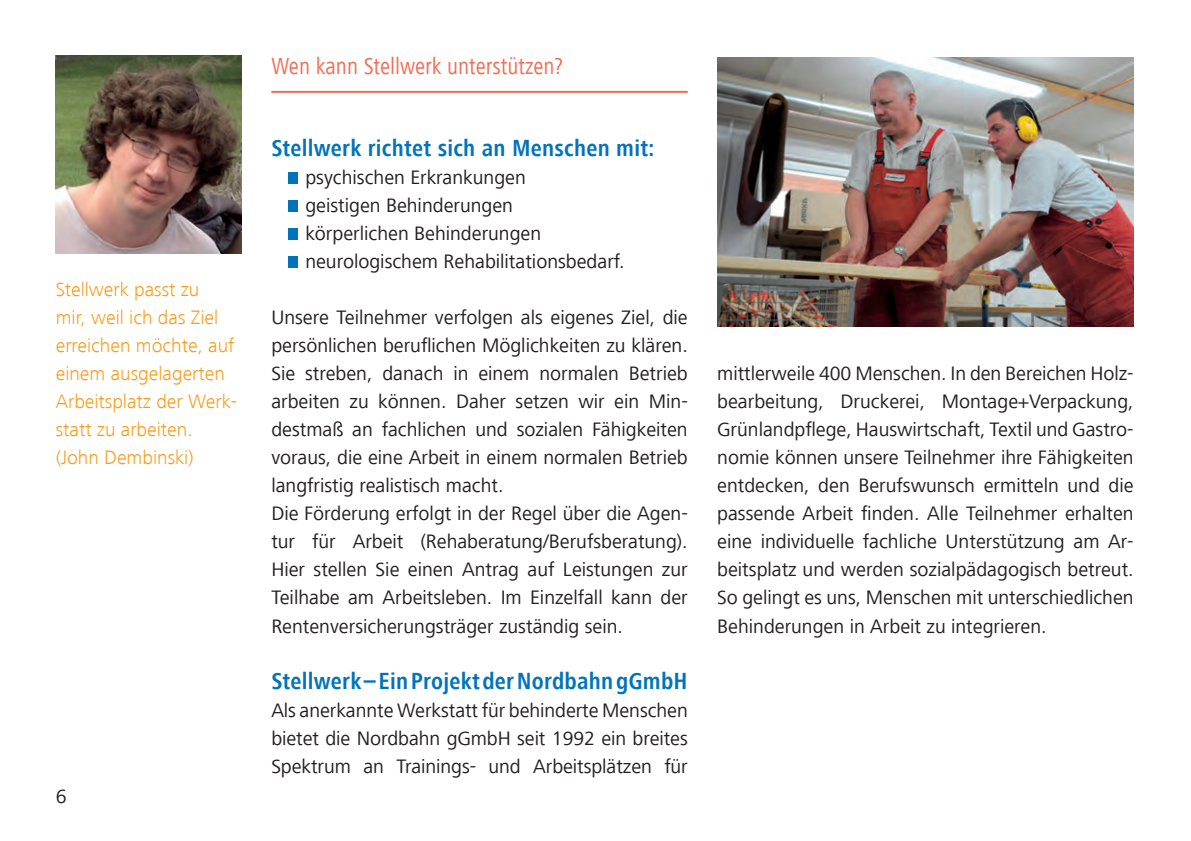
<style>
.page{position:relative;width:1191px;height:841px;background:#fff}
.page>*{position:absolute;margin:0;border:0;box-sizing:border-box;transform-origin:0 0}
.t1{font:700 24px "Frutiger Next LT Regular Cn";letter-spacing:.01em;color:#0073bc}
.t2{font:24px "Frutiger Next LT Regular Cn";color:#f26b54}
.t3{font:20px/28px "Frutiger Next LT Regular";color:#231f20;text-align:justify}
.t4{font:20px/28px "Frutiger Next LT Light";color:#f89c1c}
</style>
<div class="page">
<img style="left:717px;top:57px;width:416px;height:269px">
<img style="left:56px;top:55px;width:186px;height:199px">
<hr style="left:271px;top:91px;width:416px;height:2px;background:#f26b54">
<div style="left:288px;top:173px;width:9px;height:11px;background:#0073bc"></div>
<div style="left:288px;top:201px;width:9px;height:11px;background:#0073bc"></div>
<div style="left:288px;top:229px;width:9px;height:11px;background:#0073bc"></div>
<div style="left:288px;top:257px;width:9px;height:11px;background:#0073bc"></div>
<p class="t4" style="left:56px;top:275px;width:183px">Stellwerk passt zu<br>mir, weil ich das Ziel erreichen möchte, auf einem ausgelagerten<br>Arbeitsplatz der Werk&shy;statt zu arbeiten. (John Dembinski)</p>
<p class="t3" style="left:56px;top:781px;width:12px">6</p>
<p class="t2" style="left:271px;top:53px;width:293px">Wen kann Stellwerk unterstützen?</p>
<p class="t1" style="left:271px;top:135px;width:384px">Stellwerk richtet sich an Menschen mit:</p>
<p class="t3" style="left:305px;top:163px;width:320px;text-align:left">psychischen Erkrankungen<br>geistigen Behinderungen<br>körperlichen Behinderungen neurologischem Rehabilitationsbedarf.</p>
<p class="t3" style="left:271px;top:303px;width:418px;text-align:left">Unsere Teilnehmer verfolgen als eigenes Ziel, die persönlichen beruflichen Möglichkeiten zu klären.<br>Sie streben, danach in einem normalen Betrieb arbeiten zu können. Daher setzen wir ein Min&shy;destmaß an fachlichen und sozialen Fähigkeiten voraus, die eine Arbeit in einem normalen Betrieb langfristig realistisch macht.<br>Die Förderung erfolgt in der Regel über die Agen&shy;tur für Arbeit (Rehaberatung/Berufsberatung).<br>Hier stellen Sie einen Antrag auf Leistungen zur Teilhabe am Arbeitsleben. Im Einzelfall kann der Rentenversicherungsträger zuständig sein.</p>
<p class="t1" style="left:271px;top:667px;width:418px">Stellwerk – Ein Projekt der Nordbahn gGmbH</p>
<p class="t3" style="left:271px;top:695px;width:418px">Als anerkannte Werkstatt für behinderte Menschen bietet die Nordbahn gGmbH seit 1992 ein breites Spektrum an Trainings- und Arbeitsplätzen für</p>
<p class="t3" style="left:717px;top:359px;width:418px">mittlerweile 400 Menschen. In den Bereichen Holz&shy;bearbeitung, Druckerei, Montage+Verpackung, Grünlandpflege, Hauswirtschaft, Textil und Gastro&shy;nomie können unsere Teilnehmer ihre Fähigkeiten entdecken, den Berufswunsch ermitteln und die passende Arbeit finden. Alle Teilnehmer erhalten eine individuelle fachliche Unterstützung am Ar&shy;beitsplatz und werden sozialpädagogisch betreut.<br>So gelingt es uns, Menschen mit unterschiedlichen Behinderungen in Arbeit zu integrieren.</p>
</div>
